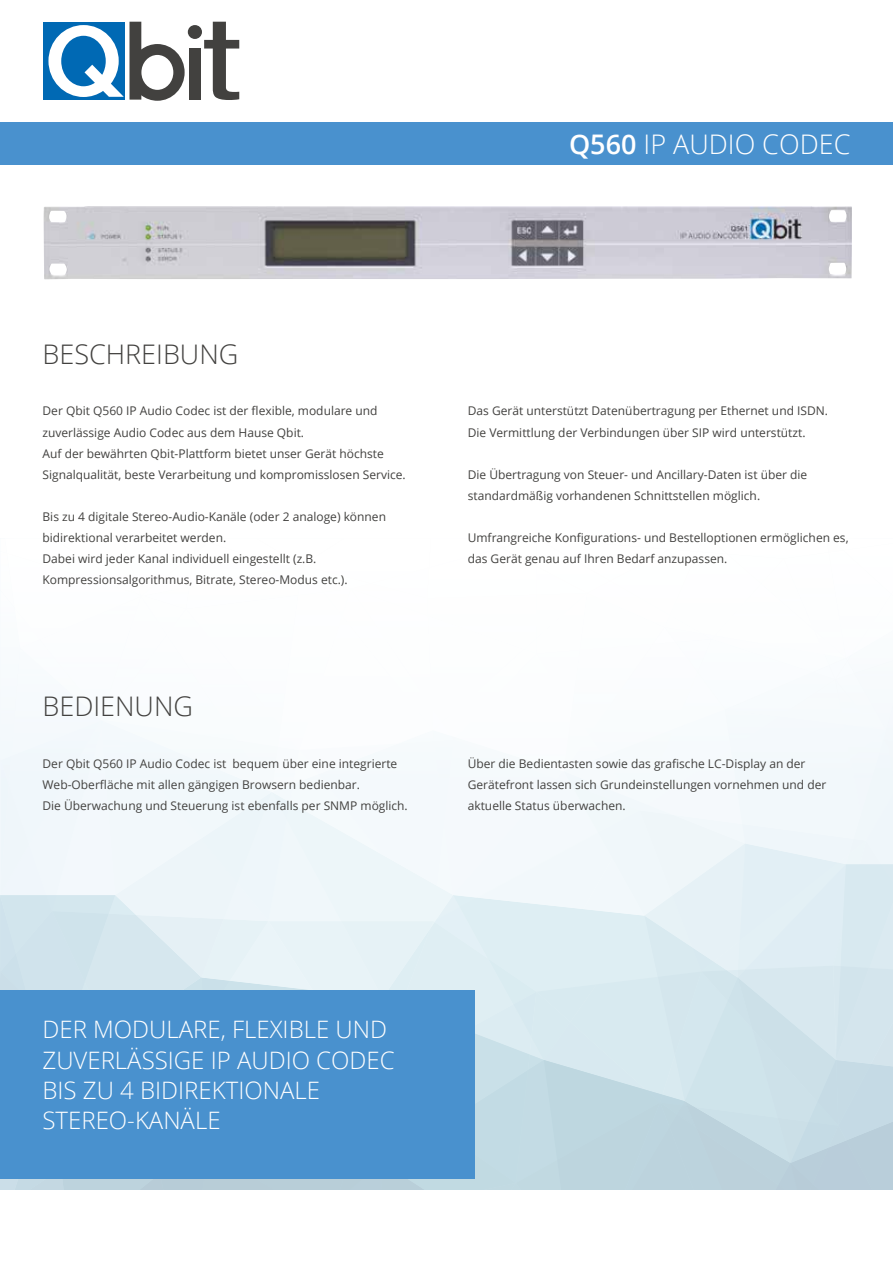
<style>
.page{position:relative;width:893px;height:1263px;background:#fff}
.page>*{position:absolute;margin:0;border:0;box-sizing:border-box;transform-origin:0 0}
.t1{font:300 27px "Open Sans";color:#42413f}
.t2{font:300 27px "Open Sans";color:#fff}
.t3{font:300 24px/30px "Open Sans";color:#fff}
.t4{font:12px/21px "Open Sans";color:#42413f}
.s1{font-weight:600}
</style>
<div class="page">
<svg style="left:0;top:706px;width:893px;height:484px"></svg>
<div style="left:0;top:122px;width:893px;height:42px;background:#4991ce"></div>
<img style="left:44px;top:206px;width:808px;height:74px">
<div style="left:0;top:990px;width:475px;height:189px;background:#4991ce"></div>
<div style="left:44px;top:22px;width:81px;height:78px;background:#0069b4"></div>
<svg style="left:204px;top:22px;width:35px;height:78px"></svg>
<div style="left:188px;top:25px;width:14px;height:14px;background:#42413f;border-radius:50%"></div>
<div style="left:189px;top:49px;width:12px;height:51px;background:#42413f"></div>
<svg style="left:48px;top:22px;width:137px;height:79px"></svg>
<h1 class="t2" style="left:569px;top:125px;width:283px"><span class="s1">Q560</span> IP AUDIO CODEC</h1>
<h1 class="t1" style="left:43px;top:335px;width:197px">BESCHREIBUNG</h1>
<p class="t4" style="left:43px;top:400px;width:365px">Der Qbit Q560 IP Audio Codec ist der flexible, modulare und zuverlässige Audio Codec aus dem Hause Qbit.<br>Auf der bewährten Qbit-Plattform bietet unser Gerät höchste Signalqualität, beste Verarbeitung und kompromisslosen Service.</p>
<p class="t4" style="left:43px;top:505px;width:345px">Bis zu 4 digitale Stereo-Audio-Kanäle (oder 2 analoge) können bidirektional verarbeitet werden.<br>Dabei wird jeder Kanal individuell eingestellt (z.B.<br>Kompressionsalgorithmus, Bitrate, Stereo-Modus etc.).</p>
<h1 class="t1" style="left:43px;top:688px;width:152px">BEDIENUNG</h1>
<p class="t4" style="left:43px;top:752px;width:367px">Der Qbit Q560 IP Audio Codec ist bequem über eine integrierte<br>Web-Oberfläche mit allen gängigen Browsern bedienbar.<br>Die Überwachung und Steuerung ist ebenfalls per SNMP möglich.</p>
<p class="t4" style="left:468px;top:400px;width:362px">Das Gerät unterstützt Datenübertragung per Ethernet und ISDN.<br>Die Vermittlung der Verbindungen über SIP wird unterstützt.</p>
<p class="t4" style="left:468px;top:463px;width:341px">Die Übertragung von Steuer- und Ancillary-Daten ist über die standardmäßig vorhandenen Schnittstellen möglich.</p>
<p class="t4" style="left:468px;top:526px;width:382px">Umfrangreiche Konfigurations- und Bestelloptionen ermöglichen es, das Gerät genau auf Ihren Bedarf anzupassen.</p>
<p class="t4" style="left:468px;top:752px;width:360px">Über die Bedientasten sowie das grafische LC-Display an der<br>Gerätefront lassen sich Grundeinstellungen vornehmen und der aktuelle Status überwachen.</p>
<h2 class="t3" style="left:43px;top:1014px;width:354px">DER MODULARE, FLEXIBLE UND<br>ZUVERLÄSSIGE IP AUDIO CODEC<br>BIS ZU 4 BIDIREKTIONALE<br>STEREO-KANÄLE</h2>
</div>
